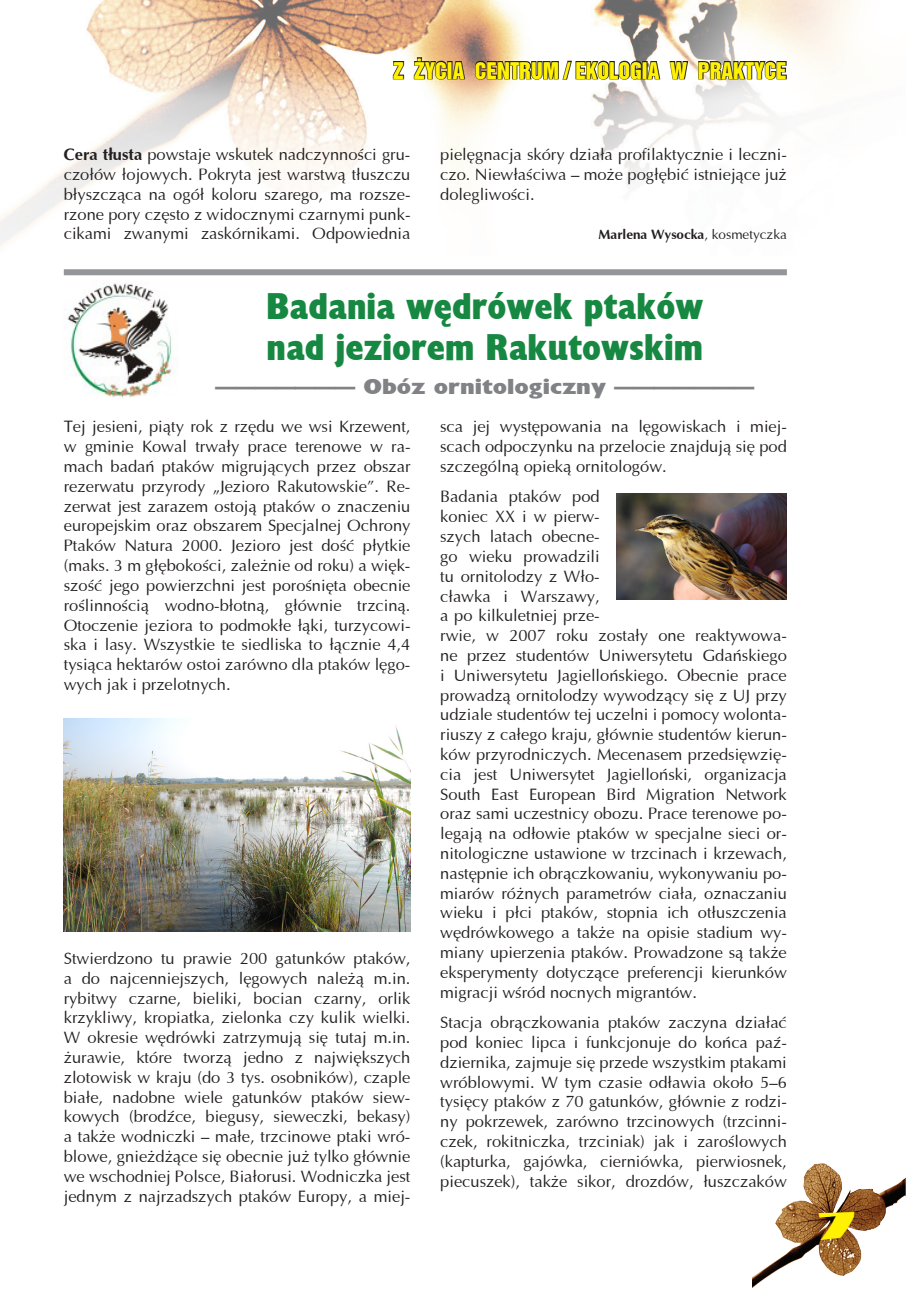
<style>
.page{position:relative;width:906px;height:1289px;background:#fff}
.page>*{position:absolute;margin:0;border:0;box-sizing:border-box;transform-origin:0 0}
.t1{font:900 36px/40.5px "EFN Gilead";color:#178842}
.t2{font:30px "FL Jazzowy Gruby";color:#fff101}
.t3{font:900 21px "EFN Gilead";color:#808285;scale:1.3 1}
.t4{font:21px "Switzerland Inserat Plain PL";color:#fff101}
.t5{font:16.5px/19.8px "Ottawa";color:#231f20;text-align:justify}
.t6{font:700 13.5px "Ottawa";color:#231f20}
.s1{font-weight:700}
.s2{font-weight:400}
</style>
<div class="page">
<img style="left:752px;top:1163px;width:154px;height:125px">
<img style="left:0;top:0;width:854px;height:247px">
<svg style="left:392px;top:60px;width:13px;height:20px"></svg>
<svg style="left:413px;top:56px;width:53px;height:25px"></svg>
<svg style="left:474px;top:47px;width:187px;height:47px"></svg>
<svg style="left:668px;top:56px;width:21px;height:49px"></svg>
<svg style="left:697px;top:55px;width:90px;height:26px"></svg>
<div style="left:64px;top:269px;width:723px;height:6px;background:#939598"></div>
<img style="left:64px;top:719px;width:346px;height:212px">
<img style="left:67px;top:281px;width:111px;height:117px">
<img style="left:617px;top:493px;width:170px;height:107px">
<p class="t4" style="left:393px;top:58px;width:395px">Z ŻYCIA CENTRUM / EKOLOGIA W PRAKTYCE</p>
<p class="t5" style="left:64px;top:145px;width:348px"><span class="s1">Cera tłusta</span> powstaje wskutek nadczynności gru&shy;czołów łojowych. Pokryta jest warstwą tłuszczu błyszcząca na ogół koloru szarego, ma rozsze&shy;rzone pory często z widocznymi czarnymi punk&shy;cikami zwanymi zaskórnikami. Odpowiednia</p>
<p class="t5" style="left:440px;top:145px;width:348px">pielęgnacja skóry działa profilaktycznie i leczni&shy;czo. Niewłaściwa – może pogłębić istniejące już dolegliwości.</p>
<p class="t6" style="left:598px;top:225px;width:190px">Marlena Wysocka<span class="s2">, kosmetyczka</span></p>
<h1 class="t1" style="left:266px;top:287px;width:438px">Badania wędrówek ptaków nad jeziorem Rakutowskim</h1>
<p class="t3" style="left:215px;top:373px;width:416px">––––––– Obóz ornitologiczny –––––––</p>
<p class="t5" style="left:64px;top:417px;width:348px">Tej jesieni, piąty rok z rzędu we wsi Krzewent, w gminie Kowal trwały prace terenowe w ra&shy;mach badań ptaków migrujących przez obszar rezerwatu przyrody „Jezioro Rakutowskie”. Re&shy;zerwat jest zarazem ostoją ptaków o znaczeniu europejskim oraz obszarem Specjalnej Ochrony Ptaków Natura 2000. Jezioro jest dość płytkie (maks. 3 m głębokości, zależnie od roku) a więk&shy;szość jego powierzchni jest porośnięta obecnie roślinnością wodno-błotną, głównie trzciną.<br>Otoczenie jeziora to podmokłe łąki, turzycowi&shy;ska i lasy. Wszystkie te siedliska to łącznie 4,4 tysiąca hektarów ostoi zarówno dla ptaków lęgo&shy;wych jak i przelotnych.</p>
<p class="t5" style="left:64px;top:948px;width:348px">Stwierdzono tu prawie 200 gatunków ptaków, a do najcenniejszych, lęgowych należą m.in. rybitwy czarne, bieliki, bocian czarny, orlik krzykliwy, kropiatka, zielonka czy kulik wielki.<br>W okresie wędrówki zatrzymują się tutaj m.in. żurawie, które tworzą jedno z największych zlotowisk w kraju (do 3 tys. osobników), czaple białe, nadobne wiele gatunków ptaków siew&shy;kowych (brodźce, biegusy, sieweczki, bekasy) a także wodniczki – małe, trzcinowe ptaki wró&shy;blowe, gnieżdżące się obecnie już tylko głównie we wschodniej Polsce, Białorusi. Wodniczka jest jednym z najrzadszych ptaków Europy, a miej-</p>
<p class="t5" style="left:440px;top:417px;width:348px">sca jej występowania na lęgowiskach i miej&shy;scach odpoczynku na przelocie znajdują się pod szczególną opieką ornitologów.</p>
<p class="t5" style="left:440px;top:487px;width:348px;text-align:left">Badania ptaków pod<br>koniec XX i w pierw-<br>szych latach obecne-<br>go wieku prowadzili<br>tu ornitolodzy z Wło-<br>cławka i Warszawy,<br>a po kilkuletniej prze-<br>rwie, w 2007 roku zostały one reaktywowa&shy;ne przez studentów Uniwersytetu Gdańskiego i Uniwersytetu Jagiellońskiego. Obecnie prace prowadzą ornitolodzy wywodzący się z UJ przy udziale studentów tej uczelni i pomocy wolonta&shy;riuszy z całego kraju, głównie studentów kierun&shy;ków przyrodniczych. Mecenasem przedsięwzię&shy;cia jest Uniwersytet Jagielloński, organizacja South East European Bird Migration Network oraz sami uczestnicy obozu. Prace terenowe po&shy;legają na odłowie ptaków w specjalne sieci or&shy;nitologiczne ustawione w trzcinach i krzewach, następnie ich obrączkowaniu, wykonywaniu po&shy;miarów różnych parametrów ciała, oznaczaniu wieku i płci ptaków, stopnia ich otłuszczenia wędrówkowego a także na opisie stadium wy&shy;miany upierzenia ptaków. Prowadzone są także eksperymenty dotyczące preferencji kierunków migracji wśród nocnych migrantów.</p>
<p class="t5" style="left:440px;top:1012px;width:348px">Stacja obrączkowania ptaków zaczyna działać pod koniec lipca i funkcjonuje do końca paź&shy;dziernika, zajmuje się przede wszystkim ptakami wróblowymi. W tym czasie odławia około 5–6 tysięcy ptaków z 70 gatunków, głównie z rodzi&shy;ny pokrzewek, zarówno trzcinowych (trzcinni&shy;czek, rokitniczka, trzciniak) jak i zaroślowych (kapturka, gajówka, cierniówka, pierwiosnek, piecuszek), także sikor, drozdów, łuszczaków</p>
<h2 class="t2" style="left:818px;top:1206px;width:38px">7</h2>
</div>
